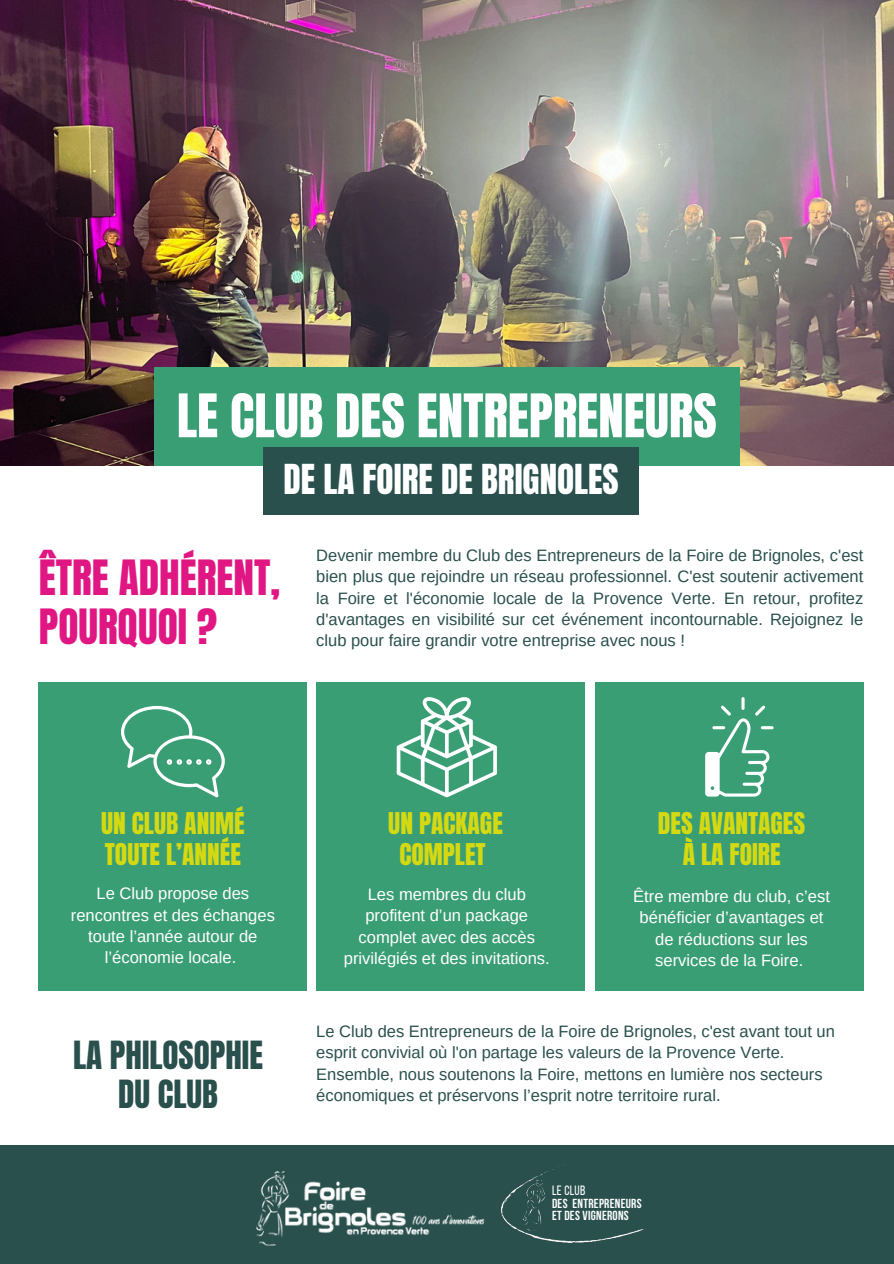
<style>
.page{position:relative;width:894px;height:1264px;background:#fff}
.page>*{position:absolute;margin:0;border:0;box-sizing:border-box;transform-origin:0 0}
.t1{font:51px "Anton";color:#fff}
.t2{font:41.25px/48.6px "Anton";color:#e01783}
.t3{font:35.1px "Anton";color:#fff}
.t4{font:33px/39.3px "Anton";color:#29504d;text-align:center}
.t5{font:25.5px/30.3px "Anton";color:#d4d911;text-align:center}
.t6{font:16.5px/21.3px "Arimo";color:#29504d;text-align:justify}
.t7{font:16.5px/21.3px "Arimo";color:#fff;text-align:center}
.t8{font:13.5px "Bebas Neue";letter-spacing:.02em;color:#fff}
.t9{font:700 13.05px/12.5px "Bebas Neue";letter-spacing:.02em;color:#fff}
</style>
<div class="page">
<img style="left:0;top:0;width:893px;height:465px">
<div style="left:154px;top:367px;width:585px;height:98px;background:#3a9e75"></div>
<div style="left:0;top:1145px;width:893px;height:118px;background:#29504d"></div>
<div style="left:263px;top:447px;width:375px;height:68px;background:#29504d"></div>
<img style="left:256px;top:1171px;width:229px;height:74px">
<div style="left:39px;top:681px;width:268px;height:309px;background:#3a9e75"></div>
<div style="left:316px;top:681px;width:268px;height:309px;background:#3a9e75"></div>
<div style="left:595px;top:681px;width:268px;height:309px;background:#3a9e75"></div>
<svg style="left:705px;top:697px;width:68px;height:99px"></svg>
<svg style="left:396px;top:697px;width:100px;height:100px"></svg>
<svg style="left:121px;top:706px;width:103px;height:91px"></svg>
<img style="left:501px;top:1164px;width:143px;height:79px">
<p class="t1" style="left:177px;top:379px;width:541px">LE CLUB DES ENTREPRENEURS</p>
<h1 class="t3" style="left:283px;top:454px;width:337px">DE LA FOIRE DE BRIGNOLES</h1>
<h5 class="t2" style="left:39px;top:554px;width:243px">ÊTRE ADHÉRENT,<br>POURQUOI ?</h5>
<p class="t6" style="left:316px;top:544px;width:548px">Devenir membre du Club des Entrepreneurs de la Foire de Brignoles, c'est bien plus que rejoindre un réseau professionnel. C'est soutenir activement la Foire et l'économie locale de la Provence Verte. En retour, profitez d'avantages en visibilité sur cet événement incontournable. Rejoignez le club pour faire grandir votre entreprise avec nous !</p>
<p class="t5" style="left:101px;top:808px;width:145px;text-align:left">UN CLUB ANIMÉ<br>TOUTE L’ANNÉE</p>
<h4 class="t5" style="left:388px;top:808px;width:116px">UN PACKAGE<br>COMPLET</h4>
<h5 class="t5" style="left:657px;top:809px;width:149px">DES AVANTAGES<br>À LA FOIRE</h5>
<h4 class="t7" style="left:71px;top:882px;width:205px">Le Club propose des rencontres et des échanges toute l’année autour de l’économie locale.</h4>
<h5 class="t7" style="left:633px;top:885px;width:198px">Être membre du club, c’est bénéficier d’avantages et de réductions sur les services de la Foire.</h5>
<p class="t7" style="left:344px;top:883px;width:207px">Les membres du club profitent d’un package complet avec des accès privilégiés et des invitations.</p>
<h4 class="t4" style="left:73px;top:1035px;width:191px">LA PHILOSOPHIE<br>DU CLUB</h4>
<h5 class="t6" style="left:316px;top:1020px;width:520px;text-align:left">Le Club des Entrepreneurs de la Foire de Brignoles, c'est avant tout un esprit convivial où l'on partage les valeurs de la Provence Verte.<br>Ensemble, nous soutenons la Foire, mettons en lumière nos secteurs économiques et préservons l’esprit notre territoire rural.</h5>
<h3 class="t8" style="left:552px;top:1184px;width:35px">LE CLUB</h3>
<h2 class="t9" style="left:552px;top:1198px;width:91px">DES ENTREPRENEURS<br>ET DES VIGNERONS</h2>
</div>
